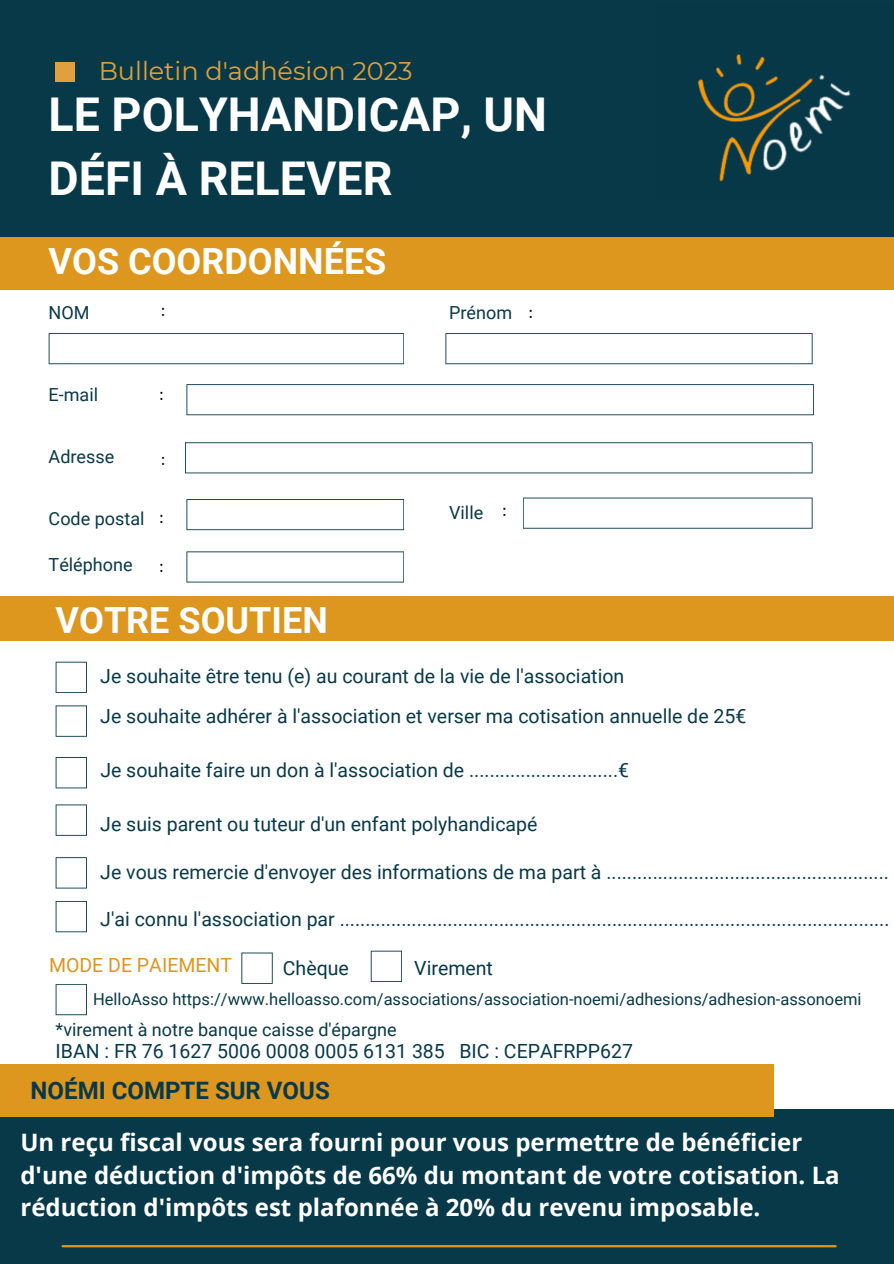
<style>
.page{position:relative;width:894px;height:1264px;background:#fff}
.page>*{position:absolute;margin:0;border:0;box-sizing:border-box;transform-origin:0 0}
.t1{font:700 46.5px/64.2px "Roboto";color:#fff}
.t2{font:700 36px "Roboto";color:#fff}
.t3{font:25.5px "Montserrat";color:#e0a03d}
.t4{font:700 24px/32.7px "Open Sans";color:#fff}
.t5{font:700 24px "Roboto";color:#083949}
.t6{font:19.5px/40px "Roboto";color:#083949}
.t7{font:19.5px "Roboto";color:#dd961e}
.t8{font:18px "Roboto";color:#083949}
.t9{font:16.5px "Roboto";color:#083949}
.t10{font:500 15px "Montserrat";color:#000}
</style>
<div class="page">
<div style="left:0;top:0;width:893px;height:241px;background:#083949"></div>
<div style="left:56px;top:62px;width:19px;height:19px;background:#e0a03d"></div>
<div style="left:0;top:237px;width:893px;height:52px;background:#dd961e"></div>
<div style="left:0;top:1109px;width:893px;height:154px;background:#083949"></div>
<div style="left:0;top:1064px;width:773px;height:52px;background:#dd961e"></div>
<hr style="left:63px;top:1244px;width:772px;height:3px;background:#dd961e">
<svg style="left:49px;top:333px;width:355px;height:31px"></svg>
<svg style="left:445px;top:333px;width:367px;height:31px"></svg>
<img style="left:697px;top:54px;width:154px;height:128px">
<svg style="left:186px;top:384px;width:627px;height:31px"></svg>
<svg style="left:185px;top:442px;width:627px;height:31px"></svg>
<svg style="left:186px;top:499px;width:218px;height:31px"></svg>
<svg style="left:523px;top:497px;width:289px;height:31px"></svg>
<svg style="left:186px;top:551px;width:218px;height:31px"></svg>
<div style="left:0;top:596px;width:893px;height:44px;background:#dd961e"></div>
<svg style="left:56px;top:857px;width:31px;height:31px"></svg>
<svg style="left:56px;top:804px;width:31px;height:31px"></svg>
<svg style="left:56px;top:757px;width:31px;height:31px"></svg>
<svg style="left:56px;top:705px;width:31px;height:31px"></svg>
<svg style="left:56px;top:661px;width:31px;height:32px"></svg>
<svg style="left:56px;top:901px;width:31px;height:31px"></svg>
<svg style="left:370px;top:950px;width:32px;height:32px"></svg>
<svg style="left:241px;top:952px;width:32px;height:31px"></svg>
<svg style="left:56px;top:984px;width:31px;height:31px"></svg>
<h3 class="t3" style="left:99px;top:55px;width:315px">Bulletin d'adhésion 2023</h3>
<h1 class="t1" style="left:49px;top:83px;width:500px">LE POLYHANDICAP, UN<br>DÉFI À RELEVER</h1>
<h2 class="t2" style="left:49px;top:240px;width:339px">VOS COORDONNÉES</h2>
<p class="t8" style="left:49px;top:302px;width:42px">NOM</p>
<p class="t10" style="left:161px;top:301px;width:5px">:</p>
<p class="t8" style="left:449px;top:302px;width:64px">Prénom</p>
<p class="t10" style="left:529px;top:303px;width:5px">:</p>
<p class="t8" style="left:49px;top:385px;width:51px">E-mail</p>
<p class="t8" style="left:49px;top:447px;width:67px">Adresse</p>
<p class="t10" style="left:160px;top:386px;width:5px">:</p>
<p class="t10" style="left:161px;top:450px;width:5px">:</p>
<p class="t8" style="left:449px;top:502px;width:36px">Ville</p>
<p class="t10" style="left:502px;top:501px;width:5px">:</p>
<p class="t8" style="left:49px;top:508px;width:97px">Code postal</p>
<p class="t8" style="left:49px;top:554px;width:85px">Téléphone</p>
<p class="t10" style="left:160px;top:508px;width:5px">:</p>
<p class="t10" style="left:160px;top:557px;width:5px">:</p>
<h2 class="t2" style="left:56px;top:599px;width:273px">VOTRE SOUTIEN</h2>
<p class="t6" style="left:100px;top:656px;width:647px">Je souhaite être tenu (e) au courant de la vie de l'association<br>Je souhaite adhérer à l'association et verser ma cotisation annuelle de 25€</p>
<p class="t6" style="left:100px;top:750px;width:530px">Je souhaite faire un don à l'association de .............................€</p>
<p class="t6" style="left:100px;top:804px;width:438px">Je suis parent ou tuteur d'un enfant polyhandicapé</p>
<p class="t6" style="left:100px;top:851px;width:790px">Je vous remercie d'envoyer des informations de ma part à .......................................................</p>
<p class="t6" style="left:100px;top:899px;width:790px">J'ai connu l'association par ...........................................................................................................</p>
<p class="t7" style="left:49px;top:953px;width:184px">MODE DE PAIEMENT</p>
<p class="t6" style="left:283px;top:948px;width:67px">Chèque</p>
<p class="t6" style="left:414px;top:947px;width:80px">Virement</p>
<p class="t9" style="left:93px;top:989px;width:769px">HelloAsso https://www.helloasso.com/associations/association-noemi/adhesions/adhesion-assonoemi</p>
<p class="t8" style="left:56px;top:1019px;width:342px">*virement à notre banque caisse d'épargne</p>
<p class="t6" style="left:56px;top:1031px;width:579px">IBAN : FR 76 1627 5006 0008 0005 6131 385 BIC : CEPAFRPP627</p>
<p class="t5" style="left:31px;top:1076px;width:300px">NOÉMI COMPTE SUR VOUS</p>
<p class="t4" style="left:20px;top:1125px;width:820px">Un reçu fiscal vous sera fourni pour vous permettre de bénéficier d'une déduction d'impôts de 66% du montant de votre cotisation. La réduction d'impôts est plafonnée à 20% du revenu imposable.</p>
</div>
